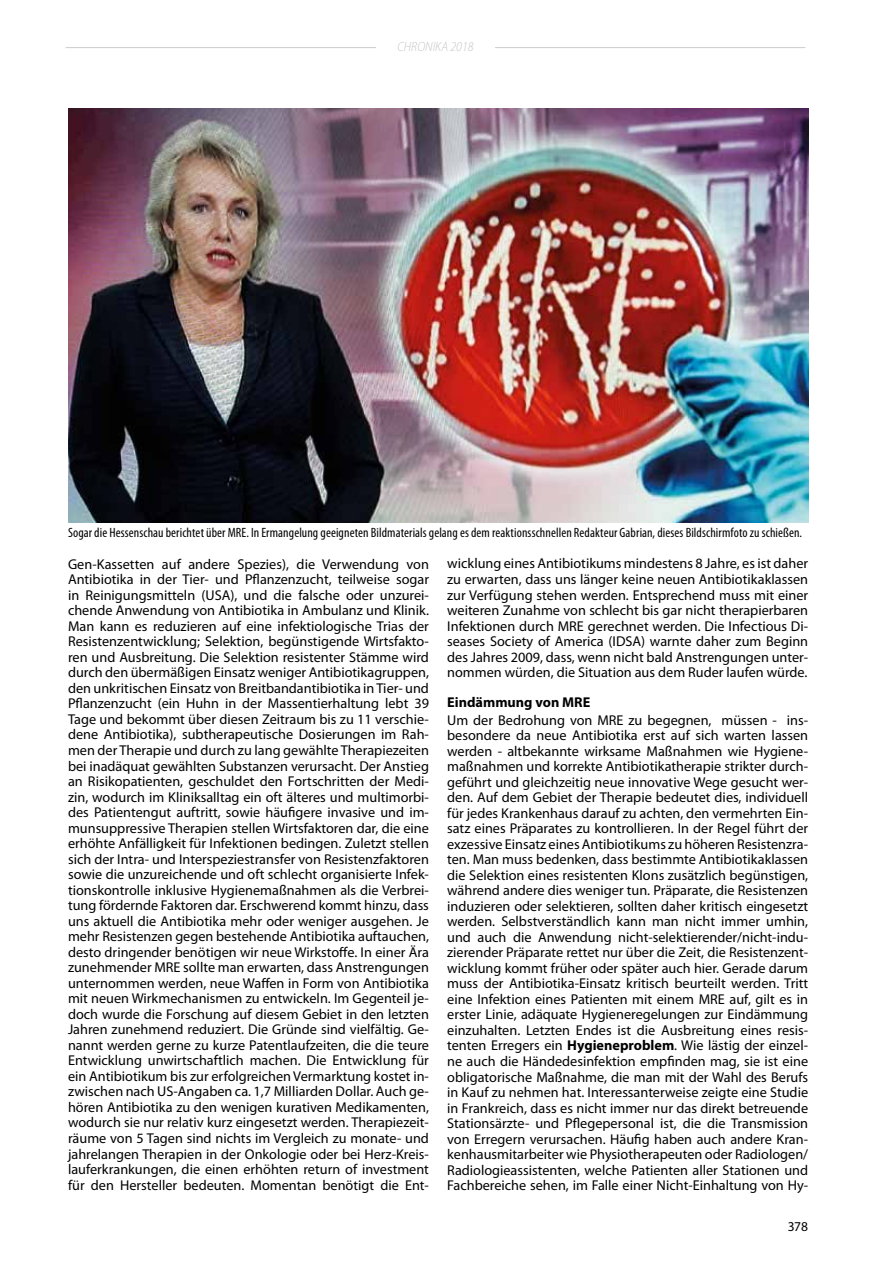
<style>
.page{position:relative;width:893px;height:1263px;background:#fff}
.page>*{position:absolute;margin:0;border:0;box-sizing:border-box;transform-origin:0 0}
.t1{font:14.25px/15.5px "Myriad Pro";color:#000;text-align:justify}
.t2{font:700 14.25px "Myriad Pro";color:#000}
.t3{font:condensed 13.5px "Myriad Pro";letter-spacing:.005em;color:#000}
.t4{font:italic 300 semi-condensed 13.5px "Myriad Pro";color:#c6c6c6}
.t5{font:13.5px "Myriad Pro";color:#000}
.s1{font-weight:700}
</style>
<div class="page">
<hr style="left:66px;top:47px;width:310px;height:1px;background:#c6c6c6">
<hr style="left:495px;top:47px;width:310px;height:1px;background:#c6c6c6">
<img style="left:68px;top:108px;width:740px;height:414px">
<p class="t4" style="left:397px;top:38px;width:78px">CHRONIKA 2018</p>
<p class="t3" style="left:68px;top:524px;width:736px">Sogar die Hessenschau berichtet über MRE. In Ermangelung geeigneten Bildmaterials gelang es dem reaktionsschnellen Redakteur Gabrian, dieses Bildschirmfoto zu schießen.</p>
<p class="t1" style="left:68px;top:556px;width:362px">Gen-Kassetten auf andere Spezies), die Verwendung von Antibiotika in der Tier- und Pflanzenzucht, teilweise sogar in Reinigungsmitteln (USA), und die falsche oder unzurei&shy;chende Anwendung von Antibiotika in Ambulanz und Klinik.<br>Man kann es reduzieren auf eine infektiologische Trias der Resistenzentwicklung; Selektion, begünstigende Wirtsfakto&shy;ren und Ausbreitung. Die Selektion resistenter Stämme wird durch den übermäßigen Einsatz weniger Antibiotikagruppen, den unkritischen Einsatz von Breitbandantibiotika in Tier- und Pflanzenzucht (ein Huhn in der Massentierhaltung lebt 39<br>Tage und bekommt über diesen Zeitraum bis zu 11 verschie&shy;dene Antibiotika), subtherapeutische Dosierungen im Rah&shy;men der Therapie und durch zu lang gewählte Therapiezeiten bei inadäquat gewählten Substanzen verursacht. Der Anstieg an Risikopatienten, geschuldet den Fortschritten der Medi&shy;zin, wodurch im Kliniksalltag ein oft älteres und multimorbi&shy;des Patientengut auftritt, sowie häufigere invasive und im&shy;munsuppressive Therapien stellen Wirtsfaktoren dar, die eine erhöhte Anfälligkeit für Infektionen bedingen. Zuletzt stellen sich der Intra- und Interspeziestransfer von Resistenzfaktoren sowie die unzureichende und oft schlecht organisierte Infek&shy;tionskontrolle inklusive Hygienemaßnahmen als die Verbrei&shy;tung fördernde Faktoren dar. Erschwerend kommt hinzu, dass uns aktuell die Antibiotika mehr oder weniger ausgehen. Je mehr Resistenzen gegen bestehende Antibiotika auftauchen, desto dringender benötigen wir neue Wirkstoffe. In einer Ära zunehmender MRE sollte man erwarten, dass Anstrengungen unternommen werden, neue Waffen in Form von Antibiotika mit neuen Wirkmechanismen zu entwickeln. Im Gegenteil je&shy;doch wurde die Forschung auf diesem Gebiet in den letzten Jahren zunehmend reduziert. Die Gründe sind vielfältig. Ge&shy;nannt werden gerne zu kurze Patentlaufzeiten, die die teure Entwicklung unwirtschaftlich machen. Die Entwicklung für ein Antibiotikum bis zur erfolgreichen Vermarktung kostet in&shy;zwischen nach US-Angaben ca. 1,7 Milliarden Dollar. Auch ge&shy;hören Antibiotika zu den wenigen kurativen Medikamenten, wodurch sie nur relativ kurz eingesetzt werden. Therapiezeit&shy;räume von 5 Tagen sind nichts im Vergleich zu monate- und jahrelangen Therapien in der Onkologie oder bei Herz-Kreis&shy;lauferkrankungen, die einen erhöhten return of investment für den Hersteller bedeuten. Momentan benötigt die Ent-</p>
<p class="t1" style="left:447px;top:556px;width:362px">wicklung eines Antibiotikums mindestens 8 Jahre, es ist daher zu erwarten, dass uns länger keine neuen Antibiotikaklassen zur Verfügung stehen werden. Entsprechend muss mit einer weiteren Zunahme von schlecht bis gar nicht therapierbaren Infektionen durch MRE gerechnet werden. Die Infectious Di&shy;seases Society of America (IDSA) warnte daher zum Beginn des Jahres 2009, dass, wenn nicht bald Anstrengungen unter&shy;nommen würden, die Situation aus dem Ruder laufen würde.</p>
<p class="t2" style="left:447px;top:693px;width:145px">Eindämmung von MRE</p>
<p class="t1" style="left:447px;top:712px;width:362px">Um der Bedrohung von MRE zu begegnen, müssen - ins&shy;besondere da neue Antibiotika erst auf sich warten lassen werden - altbekannte wirksame Maßnahmen wie Hygiene&shy;maßnahmen und korrekte Antibiotikatherapie strikter durch&shy;geführt und gleichzeitig neue innovative Wege gesucht wer&shy;den. Auf dem Gebiet der Therapie bedeutet dies, individuell für jedes Krankenhaus darauf zu achten, den vermehrten Ein&shy;satz eines Präparates zu kontrollieren. In der Regel führt der exzessive Einsatz eines Antibiotikums zu höheren Resistenzra&shy;ten. Man muss bedenken, dass bestimmte Antibiotikaklassen die Selektion eines resistenten Klons zusätzlich begünstigen, während andere dies weniger tun. Präparate, die Resistenzen induzieren oder selektieren, sollten daher kritisch eingesetzt werden. Selbstverständlich kann man nicht immer umhin, und auch die Anwendung nicht-selektierender/nicht-indu&shy;zierender Präparate rettet nur über die Zeit, die Resistenzent&shy;wicklung kommt früher oder später auch hier. Gerade darum muss der Antibiotika-Einsatz kritisch beurteilt werden. Tritt eine Infektion eines Patienten mit einem MRE auf, gilt es in erster Linie, adäquate Hygieneregelungen zur Eindämmung einzuhalten. Letzten Endes ist die Ausbreitung eines resis&shy;tenten Erregers ein <span class="s1">Hygieneproblem</span>. Wie lästig der einzel&shy;ne auch die Händedesinfektion empfinden mag, sie ist eine obligatorische Maßnahme, die man mit der Wahl des Berufs in Kauf zu nehmen hat. Interessanterweise zeigte eine Studie in Frankreich, dass es nicht immer nur das direkt betreuende Stationsärzte- und Pflegepersonal ist, die die Transmission von Erregern verursachen. Häufig haben auch andere Kran&shy;kenhausmitarbeiter wie Physiotherapeuten oder Radiologen/ Radiologieassistenten, welche Patienten aller Stationen und Fachbereiche sehen, im Falle einer Nicht-Einhaltung von Hy-</p>
<p class="t5" style="left:788px;top:1218px;width:22px">378</p>
</div>
